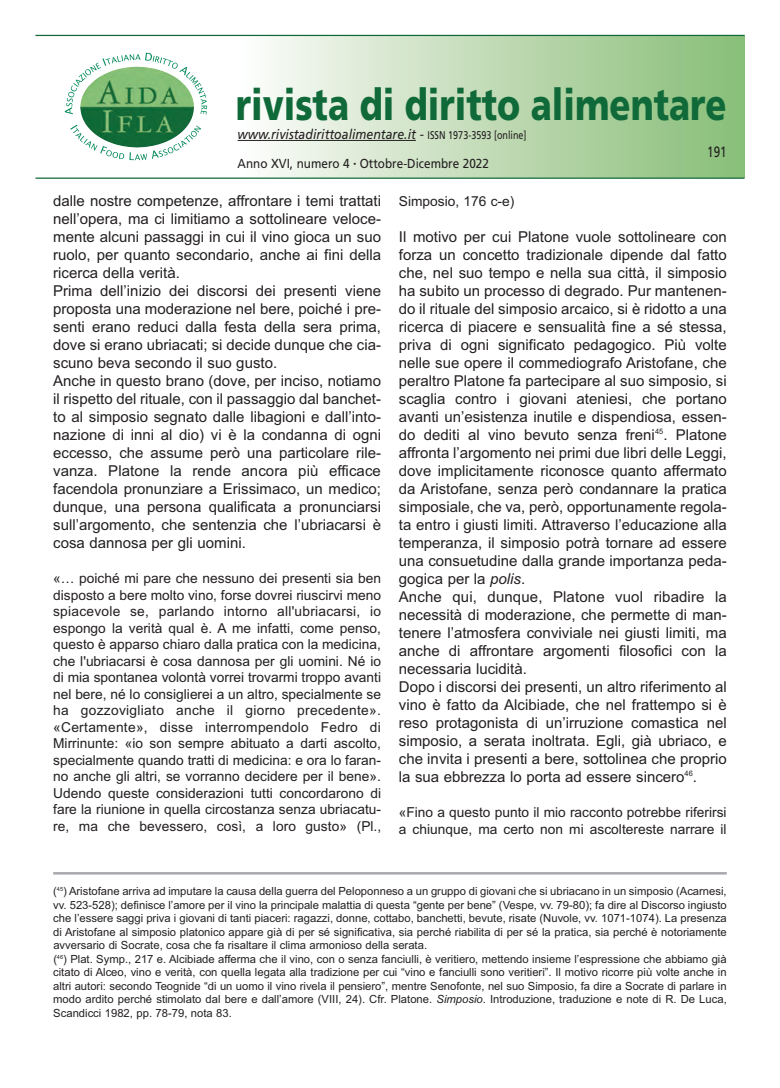
<style>
.page{position:relative;width:780px;height:1088px;background:#fff}
.page>*{position:absolute;margin:0;border:0;box-sizing:border-box;transform-origin:0 0}
.t1{font:900 43.75px "Frutiger";color:#106938;scale:.79 1}
.t2{font:15px/18px "Arial";color:#231f20}
.t3{font:15px "Frutiger";color:#231f20;scale:.78 1}
.t4{font:13.75px/16.5px "Arial";color:#231f20;text-align:justify}
.t5{font:italic 13.75px "Frutiger";color:#231f20;scale:.9 1}
.t6{font:13px "Frutiger";color:#231f20;scale:.9 1}
.t7{font:11.25px/13.5px "Arial";color:#231f20}
.s1{font-style:normal;font-size:11.25px}
.s2{font-style:italic}
</style>
<div class="page">
<div style="left:237px;top:35px;width:507px;height:142px;background:linear-gradient(to right,#fdfcfa,#87bc76)"></div>
<hr style="left:35px;top:35px;width:709px;height:1px;background:#106938">
<hr style="left:35px;top:178px;width:709px;height:1px;background:#106938">
<hr style="left:237px;top:140px;width:179px;height:1px;background:#231f20">
<hr style="left:53px;top:872px;width:673px;height:2px;background:#a8a9ad">
<svg style="left:70px;top:125px;width:131px;height:35px"></svg>
<svg style="left:65px;top:53px;width:142px;height:62px"></svg>
<h1 class="t1" style="left:236px;top:87px;width:623px">rivista di diritto alimentare</h1>
<p class="t5" style="left:237px;top:129px;width:322px">www.rivistadirittoalimentare.it - <span class="s1">ISSN 1973-3593 [online]</span></p>
<p class="t6" style="left:237px;top:158px;width:281px">Anno XVI, numero 4 <sup>•</sup> Ottobre-Dicembre 2022</p>
<p class="t3" style="left:707px;top:145px;width:27px">191</p>
<p class="t2" style="left:53px;top:192px;width:329px">dalle nostre competenze, affrontare i temi trattati nell’opera, ma ci limitiamo a sottolineare veloce&shy;mente alcuni passaggi in cui il vino gioca un suo ruolo, per quanto secondario, anche ai fini della ricerca della verità.<br>Prima dell’inizio dei discorsi dei presenti viene proposta una moderazione nel bere, poiché i pre&shy;senti erano reduci dalla festa della sera prima, dove si erano ubriacati; si decide dunque che cia&shy;scuno beva secondo il suo gusto.<br>Anche in questo brano (dove, per inciso, notiamo il rispetto del rituale, con il passaggio dal banchet&shy;to al simposio segnato dalle libagioni e dall’into&shy;nazione di inni al dio) vi è la condanna di ogni eccesso, che assume però una particolare rile&shy;vanza. Platone la rende ancora più efficace facendola pronunziare a Erissimaco, un medico; dunque, una persona qualificata a pronunciarsi sull’argomento, che sentenzia che l’ubriacarsi è cosa dannosa per gli uomini.</p>
<p class="t4" style="left:53px;top:570px;width:329px">«… poiché mi pare che nessuno dei presenti sia ben disposto a bere molto vino, forse dovrei riuscirvi meno spiacevole se, parlando intorno all'ubriacarsi, io espongo la verità qual è. A me infatti, come penso, questo è apparso chiaro dalla pratica con la medicina, che l'ubriacarsi è cosa dannosa per gli uomini. Né io di mia spontanea volontà vorrei trovarmi troppo avanti nel bere, né lo consiglierei a un altro, specialmente se ha gozzovigliato anche il giorno precedente». «Certamente», disse interrompendolo Fedro di mirrinunte: «io son sempre abituato a darti ascolto, specialmente quando tratti di medicina: e ora lo faran&shy;no anche gli altri, se vorranno decidere per il bene».<br>Udendo queste considerazioni tutti concordarono di fare la riunione in quella circostanza senza ubriacatu&shy;re, ma che bevessero, così, a loro gusto» (Pl.,</p>
<p class="t4" style="left:399px;top:193px;width:117px">Simposio, 176 c-e)</p>
<p class="t2" style="left:399px;top:228px;width:329px">Il motivo per cui Platone vuole sottolineare con forza un concetto tradizionale dipende dal fatto che, nel suo tempo e nella sua città, il simposio ha subito un processo di degrado. Pur mantenen&shy;do il rituale del simposio arcaico, si è ridotto a una ricerca di piacere e sensualità fine a sé stessa, priva di ogni significato pedagogico. Più volte nelle sue opere il commediografo Aristofane, che peraltro Platone fa partecipare al suo simposio, si scaglia contro i giovani ateniesi, che portano avanti un’esistenza inutile e dispendiosa, essen&shy;do dediti al vino bevuto senza freni<sup>45</sup>. Platone affronta l’argomento nei primi due libri delle Leggi, dove implicitamente riconosce quanto affermato da Aristofane, senza però condannare la pratica simposiale, che va, però, opportunamente regola&shy;ta entro i giusti limiti. Attraverso l’educazione alla temperanza, il simposio potrà tornare ad essere una consuetudine dalla grande importanza peda&shy;gogica per la <span class="s2">polis</span>.<br>Anche qui, dunque, Platone vuol ribadire la necessità di moderazione, che permette di man&shy;tenere l’atmosfera conviviale nei giusti limiti, ma anche di affrontare argomenti filosofici con la necessaria lucidità.<br>Dopo i discorsi dei presenti, un altro riferimento al vino è fatto da Alcibiade, che nel frattempo si è reso protagonista di un’irruzione comastica nel simposio, a serata inoltrata. Egli, già ubriaco, e che invita i presenti a bere, sottolinea che proprio la sua ebbrezza lo porta ad essere sincero<sup>46</sup>.</p>
<p class="t4" style="left:399px;top:804px;width:329px">«Fino a questo punto il mio racconto potrebbe riferirsi a chiunque, ma certo non mi ascoltereste narrare il</p>
<p class="t7" style="left:53px;top:885px;width:675px">(<sup>45</sup>) Aristofane arriva ad imputare la causa della guerra del Peloponneso a un gruppo di giovani che si ubriacano in un simposio (Acarnesi, vv. 523-528); definisce l’amore per il vino la principale malattia di questa “gente per bene” (vespe, vv. 79-80); fa dire al Discorso ingiusto che l’essere saggi priva i giovani di tanti piaceri: ragazzi, donne, cottabo, banchetti, bevute, risate (Nuvole, vv. 1071-1074). La presenza di Aristofane al simposio platonico appare già di per sé significativa, sia perché riabilita di per sé la pratica, sia perché è notoriamente avversario di Socrate, cosa che fa risaltare il clima armonioso della serata.<br>(<sup>46</sup>) Plat. Symp., 217 e. Alcibiade afferma che il vino, con o senza fanciulli, è veritiero, mettendo insieme l’espressione che abbiamo già citato di Alceo, vino e verità, con quella legata alla tradizione per cui “vino e fanciulli sono veritieri”. Il motivo ricorre più volte anche in altri autori: secondo teognide “di un uomo il vino rivela il pensiero”, mentre Senofonte, nel suo Simposio, fa dire a Socrate di parlare in modo ardito perché stimolato dal bere e dall’amore (vIII, 24). Cfr. Platone. <span class="s2">Simposio</span>. Introduzione, traduzione e note di R. De Luca, Scandicci 1982, pp. 78-79, nota 83.</p>
</div>
